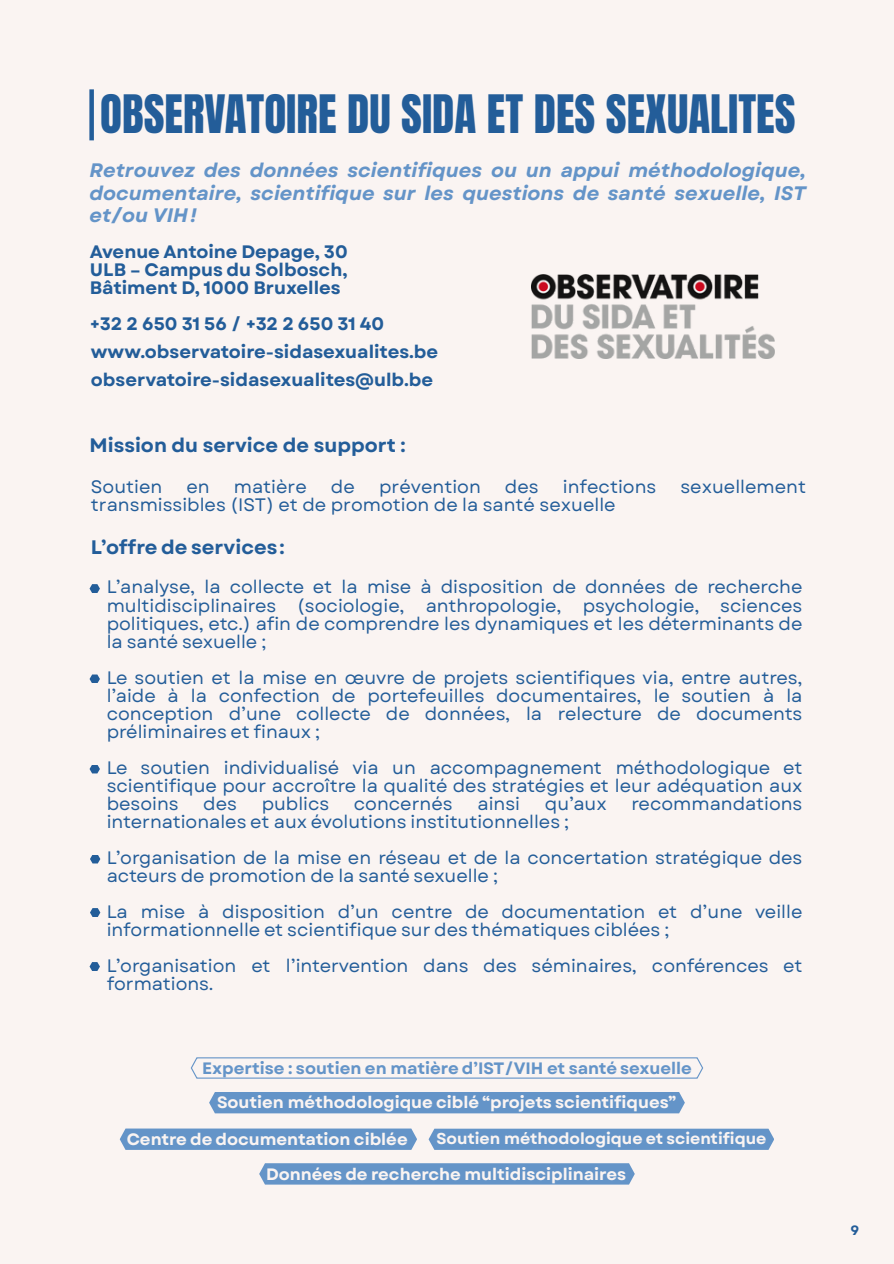
<style>
.page{position:relative;width:894px;height:1264px;background:#fff}
.page>*{position:absolute;margin:0;border:0;box-sizing:border-box;transform-origin:0 0}
.t1{font:45px "Anton";color:#235d99}
.t2{font:italic 700 19.5px/22.5px "Garet";color:#6494c8;text-align:justify}
.t3{font:700 19.5px "Garet";color:#235d99}
.t4{font:18px/18px "Garet";color:#235d99;text-align:justify}
.t5{font:700 18px/18px "Garet";color:#235d99;text-align:justify}
.t6{font:700 16.5px "Garet";color:#faf4f2}
.t7{font:700 16.5px "Garet";color:#6494c8}
.t8{font:700 15.75px "Garet";color:#faf4f2}
.t9{font:700 13.5px "Garet";color:#235d99}
</style>
<div class="page">
<div style="left:0;top:0;width:893px;height:1263px;background:#faf4f2"></div>
<svg style="left:89px;top:584px;width:11px;height:9px"></svg>
<svg style="left:89px;top:674px;width:11px;height:9px"></svg>
<div style="left:90px;top:908px;width:10px;height:9px;background:#235d99"></div>
<svg style="left:89px;top:765px;width:11px;height:8px"></svg>
<div style="left:90px;top:854px;width:10px;height:9px;background:#235d99"></div>
<svg style="left:89px;top:962px;width:11px;height:9px"></svg>
<img style="left:531px;top:274px;width:243px;height:84px">
<div style="left:209px;top:1091px;width:475px;height:22px;background:#6494c8"></div>
<div style="left:428px;top:1128px;width:346px;height:21px;background:#6494c8"></div>
<div style="left:120px;top:1128px;width:297px;height:21px;background:#6494c8"></div>
<div style="left:259px;top:1163px;width:375px;height:21px;background:#6494c8"></div>
<svg style="left:191px;top:1057px;width:512px;height:21px"></svg>
<div style="left:89px;top:89px;width:5px;height:51px;background:#235d99"></div>
<h1 class="t1" style="left:100px;top:82px;width:696px">OBSERVATOIRE DU SIDA ET DES SEXUALITES</h1>
<p class="t2" style="left:89px;top:159px;width:718px">Retrouvez des données scientifiques ou un appui méthodologique, documentaire, scientifique sur les questions de santé sexuelle, IST et/ou VIH!</p>
<p class="t5" style="left:90px;top:243px;width:259px">Avenue Antoine Depage, 30<br>ULB – Campus du Solbosch, Bâtiment D, 1000 Bruxelles</p>
<p class="t5" style="left:90px;top:314px;width:295px">+32 2 650 31 56 / +32 2 650 31 40</p>
<p class="t5" style="left:91px;top:338px;width:349px;line-height:28.3px">www.observatoire-sidasexualites.be observatoire-sidasexualites@ulb.be</p>
<p class="t3" style="left:89px;top:431px;width:317px">Mission du service de support :</p>
<p class="t4" style="left:91px;top:477px;width:73px">Soutien</p>
<p class="t4" style="left:186px;top:477px;width:25px">en</p>
<p class="t4" style="left:234px;top:477px;width:74px">matière</p>
<p class="t4" style="left:331px;top:477px;width:25px">de</p>
<p class="t4" style="left:379px;top:477px;width:103px">prévention</p>
<p class="t4" style="left:505px;top:477px;width:35px">des</p>
<p class="t4" style="left:562px;top:477px;width:95px">infections</p>
<p class="t4" style="left:680px;top:477px;width:127px">sexuellement</p>
<p class="t4" style="left:91px;top:495px;width:526px">transmissibles (IST) et de promotion de la santé sexuelle</p>
<p class="t3" style="left:91px;top:533px;width:195px">L’offre de services:</p>
<p class="t4" style="left:107px;top:578px;width:697px">L’analyse, la collecte et la mise à disposition de données de recherche multidisciplinaires (sociologie, anthropologie, psychologie, sciences politiques, etc.) afin de comprendre les dynamiques et les déterminants de la santé sexuelle ;</p>
<p class="t4" style="left:107px;top:668px;width:697px">Le soutien et la mise en œuvre de projets scientifiques via, entre autres, l’aide à la confection de portefeuilles documentaires, le soutien à la conception d’une collecte de données, la relecture de documents préliminaires et finaux ;</p>
<p class="t4" style="left:107px;top:758px;width:697px">Le soutien individualisé via un accompagnement méthodologique et scientifique pour accroître la qualité des stratégies et leur adéquation aux besoins</p>
<p class="t4" style="left:203px;top:794px;width:35px">des</p>
<p class="t4" style="left:262px;top:794px;width:69px">publics</p>
<p class="t4" style="left:354px;top:794px;width:100px">concernés</p>
<p class="t4" style="left:477px;top:794px;width:44px">ainsi</p>
<p class="t4" style="left:544px;top:794px;width:63px">qu’aux</p>
<p class="t4" style="left:631px;top:794px;width:172px">recommandations</p>
<p class="t4" style="left:107px;top:803px;width:697px;line-height:36px">internationales et aux évolutions institutionnelles ;<br>L’organisation de la mise en réseau et de la concertation stratégique des</p>
<p class="t4" style="left:107px;top:857px;width:697px;line-height:36px">acteurs de promotion de la santé sexuelle ;<br>La mise à disposition d’un centre de documentation et d’une veille</p>
<p class="t4" style="left:107px;top:911px;width:697px;line-height:36px">informationnelle et scientifique sur des thématiques ciblées ;<br>L’organisation et l’intervention dans des séminaires, conférences et</p>
<p class="t4" style="left:107px;top:974px;width:108px">formations.</p>
<p class="t7" style="left:202px;top:1055px;width:491px">Expertise : soutien en matière d’IST/VIH et santé sexuelle</p>
<p class="t6" style="left:217px;top:1090px;width:461px">Soutien méthodologique ciblé “projets scientifiques”</p>
<p class="t6" style="left:127px;top:1127px;width:282px">Centre de documentation ciblée</p>
<p class="t8" style="left:436px;top:1126px;width:331px">Soutien méthodologique et scientifique</p>
<p class="t6" style="left:266px;top:1161px;width:361px">Données de recherche multidisciplinaires</p>
<p class="t9" style="left:850px;top:1220px;width:10px">9</p>
</div>
